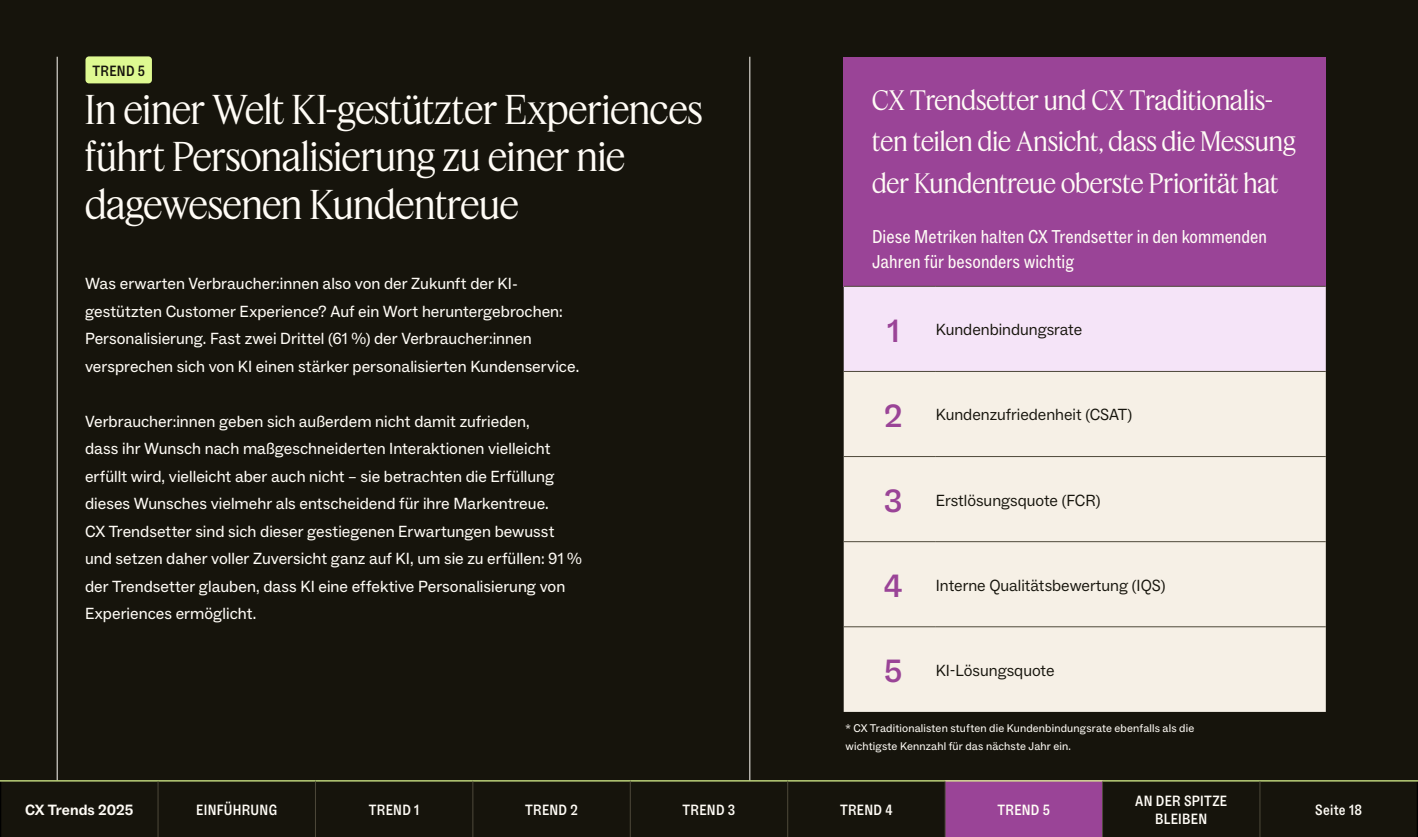
<style>
.page{position:relative;width:1418px;height:837px;background:#fff}
.page>*{position:absolute;margin:0;border:0;box-sizing:border-box;transform-origin:0 0}
.t1{font:38.75px/47.5px "Feature Display";color:#fffcf6}
.Rank{font:500 32.5px "Zendesk Social";color:#9a4497}
.t2{font:26.25px/41.2px "Feature Display";color:#fffcf6}
.Table_Header{font:18.75px/25px "Zendesk Social Condensed";color:#fffcf6}
.Paragraph{font:16.25px/27.5px "Zendesk Social";color:#fffcf6}
.Table_Copy_14_pt{font:16.25px "Zendesk Social";color:#16140c}
.Section_Directory{font:500 15px/17.5px "Zendesk Social Condensed";letter-spacing:.02em;color:#fffcf6;text-align:center}
.TOC_body_copy{font:700 15px "Zendesk Social";color:#fffcf6}
.Trend_opener_label{font:500 15px "Zendesk Social Condensed";letter-spacing:.02em;color:#16140c}
.t3{font:11.25px/17.5px "Zendesk Social";letter-spacing:.015em;color:#fffcf6}
</style>
<div class="page">
<div style="left:0;top:0;width:1417px;height:836px;background:#16140c"></div>
<hr style="left:57px;top:57px;width:1px;height:723px;background:#fffcf6">
<svg style="left:1px;top:781px;width:1415px;height:55px"></svg>
<div style="left:945px;top:780px;width:157px;height:56px;background:#9a4497"></div>
<hr style="left:0;top:781px;width:1px;height:55px;background:#000">
<hr style="left:1416px;top:781px;width:1px;height:55px;background:#000">
<hr style="left:0;top:780px;width:158px;height:1px;background:#def991">
<hr style="left:158px;top:780px;width:157px;height:1px;background:#def991">
<hr style="left:315px;top:780px;width:158px;height:1px;background:#def991">
<hr style="left:473px;top:780px;width:157px;height:1px;background:#def991">
<hr style="left:630px;top:780px;width:157px;height:1px;background:#def991">
<hr style="left:787px;top:780px;width:158px;height:1px;background:#def991">
<hr style="left:945px;top:780px;width:157px;height:1px;background:#def991">
<hr style="left:1102px;top:780px;width:157px;height:1px;background:#def991">
<hr style="left:1259px;top:780px;width:158px;height:1px;background:#def991">
<hr style="left:158px;top:781px;width:1px;height:55px;background:#4e493a">
<hr style="left:315px;top:781px;width:1px;height:55px;background:#4e493a">
<hr style="left:472px;top:781px;width:1px;height:55px;background:#4e493a">
<hr style="left:630px;top:781px;width:1px;height:55px;background:#4e493a">
<hr style="left:787px;top:781px;width:1px;height:55px;background:#4e493a">
<hr style="left:944px;top:781px;width:1px;height:55px;background:#4e493a">
<hr style="left:1102px;top:781px;width:1px;height:55px;background:#4e493a">
<hr style="left:1259px;top:781px;width:1px;height:55px;background:#4e493a">
<hr style="left:749px;top:57px;width:1px;height:723px;background:#fffcf6">
<div style="left:85px;top:56px;width:67px;height:27px;background:#def991;border-radius:4px"></div>
<div style="left:843px;top:57px;width:482px;height:229px;background:#9a4497"></div>
<div style="left:843px;top:287px;width:482px;height:84px;background:#f5e4f8"></div>
<div style="left:843px;top:372px;width:482px;height:339px;background:#f6f0e6"></div>
<hr style="left:843px;top:286px;width:92px;height:1px;background:#4e493a">
<hr style="left:935px;top:286px;width:390px;height:1px;background:#4e493a">
<hr style="left:843px;top:371px;width:92px;height:1px;background:#4e493a">
<hr style="left:935px;top:371px;width:390px;height:1px;background:#4e493a">
<hr style="left:843px;top:456px;width:92px;height:1px;background:#4e493a">
<hr style="left:935px;top:456px;width:390px;height:1px;background:#4e493a">
<hr style="left:843px;top:541px;width:92px;height:1px;background:#4e493a">
<hr style="left:935px;top:541px;width:390px;height:1px;background:#4e493a">
<hr style="left:843px;top:626px;width:92px;height:1px;background:#4e493a">
<hr style="left:935px;top:626px;width:390px;height:1px;background:#4e493a">
<p class="Trend_opener_label" style="left:93px;top:62px;width:54px">TREND 5</p>
<h4 class="t1" style="left:85px;top:84px;width:619px">In einer Welt KI-gestützter Experiences führt Personalisierung zu einer nie dagewesenen Kundentreue</h4>
<p class="Paragraph" style="left:85px;top:270px;width:495px">Was erwarten Verbraucher:innen also von der Zukunft der KI&shy;gestützten Customer Experience? Auf ein Wort heruntergebrochen:<br>Personalisierung. Fast zwei Drittel (61 %) der Verbraucher:innen versprechen sich von KI einen stärker personalisierten Kundenservice.</p>
<p class="Paragraph" style="left:85px;top:407px;width:498px">Verbraucher:innen geben sich außerdem nicht damit zufrieden,<br>dass ihr Wunsch nach maßgeschneiderten Interaktionen vielleicht erfüllt wird, vielleicht aber auch nicht – sie betrachten die Erfüllung dieses Wunsches vielmehr als entscheidend für ihre Markentreue.<br>CX Trendsetter sind sich dieser gestiegenen Erwartungen bewusst und setzen daher voller Zuversicht ganz auf KI, um sie zu erfüllen: 91 % der Trendsetter glauben, dass KI eine effektive Personalisierung von Experiences ermöglicht.</p>
<h5 class="t2" style="left:872px;top:79px;width:425px">CX Trendsetter und CX Traditionalis&shy;ten teilen die Ansicht, dass die Messung der Kundentreue oberste Priorität hat</h5>
<p class="Table_Header" style="left:872px;top:224px;width:396px">Diese Metriken halten CX Trendsetter in den kommenden<br>Jahren für besonders wichtig</p>
<p class="Rank" style="left:887px;top:310px;width:14px">1</p>
<p class="Table_Copy_14_pt" style="left:935px;top:319px;width:148px">Kundenbindungsrate</p>
<p class="Rank" style="left:884px;top:395px;width:20px">2</p>
<p class="Table_Copy_14_pt" style="left:935px;top:405px;width:198px">Kundenzufriedenheit (CSAT)</p>
<p class="Rank" style="left:884px;top:481px;width:20px">3</p>
<p class="Table_Copy_14_pt" style="left:935px;top:490px;width:166px">Erstlösungsquote (FCR)</p>
<p class="Rank" style="left:883px;top:566px;width:20px">4</p>
<p class="Table_Copy_14_pt" style="left:935px;top:575px;width:231px">Interne Qualitätsbewertung (IQS)</p>
<p class="Rank" style="left:884px;top:651px;width:20px">5</p>
<p class="Table_Copy_14_pt" style="left:935px;top:660px;width:120px">KI-Lösungsquote</p>
<p class="t3" style="left:845px;top:719px;width:350px">* CX Traditionalisten stuften die Kundenbindungsrate ebenfalls als die wichtigste Kennzahl für das nächste Jahr ein.</p>
<p class="TOC_body_copy" style="left:25px;top:800px;width:110px">CX Trends 2025</p>
<p class="Section_Directory" style="left:196px;top:801px;width:82px">EINFÜHRUNG</p>
<p class="Section_Directory" style="left:369px;top:801px;width:52px">TREND 1</p>
<p class="Section_Directory" style="left:525px;top:801px;width:54px">TREND 2</p>
<p class="Section_Directory" style="left:682px;top:801px;width:54px">TREND 3</p>
<p class="Section_Directory" style="left:840px;top:801px;width:54px">TREND 4</p>
<p class="Section_Directory" style="left:997px;top:801px;width:54px">TREND 5</p>
<p class="Section_Directory" style="left:1135px;top:792px;width:94px">AN DER SPITZE<br>BLEIBEN</p>
<p class="Section_Directory" style="left:1315px;top:801px;width:48px">Seite 18</p>
</div>
